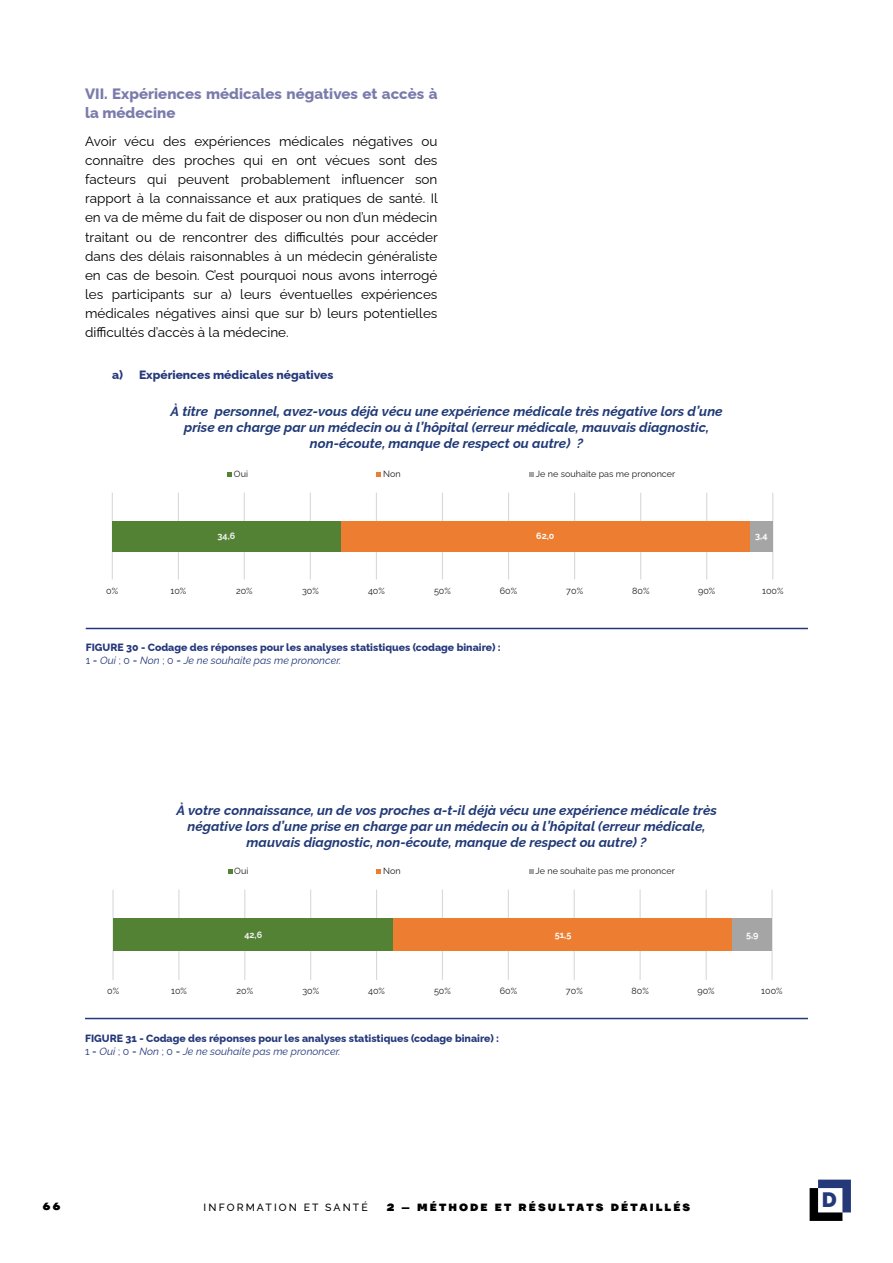
<style>
.page{position:relative;width:893px;height:1263px;background:#fff}
.page>*{position:absolute;margin:0;border:0;box-sizing:border-box;transform-origin:0 0}
.t1{font:900 20.85px "Raleway";color:#253978}
.t2{font:800 15px/19px "Raleway";color:#7a7bac}
.t3{font:13.5px/19px "Raleway";color:#000;text-align:justify}
.t4{font:italic 700 13.5px/15.9px "Raleway";color:#213a77;text-align:center}
.t5{font:800 12px "Raleway";color:#24387b}
.t6{font:800 10.5px/12.6px "Raleway";color:#24387b}
.t7{font:10.5px "Willump";letter-spacing:.2em;color:#000}
.t8{font:500 10.5px "Raleway";letter-spacing:.2em;color:#000}
.t9{font:9px "Raleway";letter-spacing:.005em;color:#1d1d1b}
.t10{font:700 9px "Raleway";color:#fff}
.t11{font:700 9px "Raleway";color:#f2f2f2}
.s1{font-weight:400}
.s2{font-weight:400;font-style:italic}
</style>
<div class="page">
<hr style="left:112px;top:493px;width:1px;height:86px;background:#d9d9d9">
<hr style="left:178px;top:493px;width:1px;height:86px;background:#d9d9d9">
<hr style="left:244px;top:493px;width:1px;height:86px;background:#d9d9d9">
<hr style="left:310px;top:493px;width:1px;height:86px;background:#d9d9d9">
<hr style="left:376px;top:493px;width:1px;height:86px;background:#d9d9d9">
<hr style="left:442px;top:493px;width:1px;height:86px;background:#d9d9d9">
<hr style="left:508px;top:493px;width:1px;height:86px;background:#d9d9d9">
<hr style="left:574px;top:493px;width:1px;height:86px;background:#d9d9d9">
<hr style="left:640px;top:493px;width:1px;height:86px;background:#d9d9d9">
<hr style="left:706px;top:493px;width:1px;height:86px;background:#d9d9d9">
<hr style="left:772px;top:493px;width:1px;height:86px;background:#d9d9d9">
<div style="left:112px;top:521px;width:229px;height:30px;background:#548235"></div>
<div style="left:341px;top:521px;width:409px;height:30px;background:#ed7d31"></div>
<div style="left:750px;top:521px;width:23px;height:30px;background:#a5a5a5"></div>
<svg style="left:227px;top:472px;width:5px;height:4px"></svg>
<svg style="left:377px;top:472px;width:4px;height:4px"></svg>
<svg style="left:529px;top:472px;width:5px;height:4px"></svg>
<hr style="left:86px;top:628px;width:722px;height:1px;background:#24387b">
<hr style="left:112px;top:889px;width:2px;height:91px;background:#d9d9d9">
<hr style="left:178px;top:889px;width:1px;height:91px;background:#d9d9d9">
<hr style="left:244px;top:889px;width:1px;height:91px;background:#d9d9d9">
<hr style="left:310px;top:889px;width:1px;height:91px;background:#d9d9d9">
<hr style="left:376px;top:889px;width:1px;height:91px;background:#d9d9d9">
<hr style="left:442px;top:889px;width:1px;height:91px;background:#d9d9d9">
<hr style="left:508px;top:889px;width:1px;height:91px;background:#d9d9d9">
<hr style="left:574px;top:889px;width:1px;height:91px;background:#d9d9d9">
<hr style="left:640px;top:889px;width:1px;height:91px;background:#d9d9d9">
<hr style="left:706px;top:889px;width:1px;height:91px;background:#d9d9d9">
<hr style="left:771px;top:889px;width:2px;height:91px;background:#d9d9d9">
<div style="left:113px;top:919px;width:281px;height:32px;background:#548235"></div>
<div style="left:394px;top:919px;width:339px;height:32px;background:#ed7d31"></div>
<div style="left:733px;top:919px;width:39px;height:32px;background:#a5a5a5"></div>
<svg style="left:228px;top:869px;width:5px;height:4px"></svg>
<svg style="left:377px;top:869px;width:4px;height:4px"></svg>
<svg style="left:529px;top:869px;width:5px;height:4px"></svg>
<hr style="left:85px;top:1018px;width:723px;height:1px;background:#24387b">
<svg style="left:810px;top:1179px;width:41px;height:42px"></svg>
<p class="t2" style="left:85px;top:83px;width:354px">VII. Expériences médicales négatives et accès à la médecine</p>
<p class="t3" style="left:85px;top:130px;width:354px">Avoir vécu des expériences médicales négatives ou connaître des proches qui en ont vécues sont des facteurs qui peuvent probablement influencer son rapport à la connaissance et aux pratiques de santé. Il en va de même du fait de disposer ou non d’un médecin traitant ou de rencontrer des difficultés pour accéder dans des délais raisonnables à un médecin généraliste en cas de besoin. C’est pourquoi nous avons interrogé les participants sur a) leurs éventuelles expériences médicales négatives ainsi que sur b) leurs potentielles difficultés d’accès à la médecine.</p>
<p class="t5" style="left:112px;top:365px;width:223px">a) Expériences médicales négatives</p>
<p class="t4" style="left:170px;top:402px;width:554px">À titre personnel, avez-vous déjà vécu une expérience médicale très négative lors d’une prise en charge par un médecin ou à l’hôpital (erreur médicale, mauvais diagnostic, non-écoute, manque de respect ou autre) ?</p>
<p class="t9" style="left:234px;top:466px;width:16px">Oui</p>
<p class="t9" style="left:383px;top:466px;width:19px">Non</p>
<p class="t9" style="left:536px;top:466px;width:141px">Je ne souhaite pas me prononcer</p>
<p class="t11" style="left:217px;top:529px;width:19px">34,6</p>
<p class="t10" style="left:536px;top:529px;width:20px">62,0</p>
<p class="t10" style="left:755px;top:529px;width:14px">3,4</p>
<p class="t9" style="left:106px;top:583px;width:14px">0%</p>
<p class="t9" style="left:170px;top:583px;width:17px">10%</p>
<p class="t9" style="left:236px;top:583px;width:18px">20%</p>
<p class="t9" style="left:302px;top:583px;width:18px">30%</p>
<p class="t9" style="left:368px;top:583px;width:18px">40%</p>
<p class="t9" style="left:434px;top:583px;width:18px">50%</p>
<p class="t9" style="left:500px;top:583px;width:19px">60%</p>
<p class="t9" style="left:566px;top:583px;width:18px">70%</p>
<p class="t9" style="left:632px;top:583px;width:19px">80%</p>
<p class="t9" style="left:698px;top:583px;width:19px">90%</p>
<p class="t9" style="left:762px;top:583px;width:23px">100%</p>
<p class="t6" style="left:86px;top:640px;width:416px">FIGURE 30 - Codage des réponses pour les analyses statistiques (codage binaire) :<br><span class="s1">1 =</span> <span class="s2">Oui</span> <span class="s1">; 0 =</span> <span class="s2">Non</span> <span class="s1">; 0 =</span> <span class="s2">Je ne souhaite pas me prononcer.</span></p>
<p class="t4" style="left:176px;top:801px;width:542px">À votre connaissance, un de vos proches a-t-il déjà vécu une expérience médicale très négative lors d’une prise en charge par un médecin ou à l’hôpital (erreur médicale, mauvais diagnostic, non-écoute, manque de respect ou autre) ?</p>
<p class="t9" style="left:234px;top:863px;width:16px">Oui</p>
<p class="t9" style="left:383px;top:863px;width:19px">Non</p>
<p class="t9" style="left:535px;top:863px;width:141px">Je ne souhaite pas me prononcer</p>
<p class="t11" style="left:244px;top:927px;width:19px">42,6</p>
<p class="t10" style="left:555px;top:927px;width:18px">51,5</p>
<p class="t10" style="left:746px;top:927px;width:14px">5,9</p>
<p class="t9" style="left:107px;top:984px;width:14px">0%</p>
<p class="t9" style="left:171px;top:984px;width:17px">10%</p>
<p class="t9" style="left:237px;top:984px;width:18px">20%</p>
<p class="t9" style="left:302px;top:984px;width:18px">30%</p>
<p class="t9" style="left:368px;top:984px;width:18px">40%</p>
<p class="t9" style="left:434px;top:984px;width:18px">50%</p>
<p class="t9" style="left:500px;top:984px;width:19px">60%</p>
<p class="t9" style="left:566px;top:984px;width:18px">70%</p>
<p class="t9" style="left:631px;top:984px;width:19px">80%</p>
<p class="t9" style="left:697px;top:984px;width:19px">90%</p>
<p class="t9" style="left:761px;top:984px;width:23px">100%</p>
<p class="t6" style="left:85px;top:1031px;width:415px">FIGURE 31 - Codage des réponses pour les analyses statistiques (codage binaire) :<br><span class="s1">1 =</span> <span class="s2">Oui</span> <span class="s1">; 0 =</span> <span class="s2">Non</span> <span class="s1">; 0 =</span> <span class="s2">Je ne souhaite pas me prononcer.</span></p>
<p class="t7" style="left:43px;top:1200px;width:19px">66</p>
<p class="t8" style="left:204px;top:1199px;width:166px">INFORMATION ET SANTÉ</p>
<p class="t7" style="left:387px;top:1201px;width:305px">2 – MÉTHODE ET RÉSULTATS DÉTAILLÉS</p>
<h1 class="t1" style="left:822px;top:1183px;width:16px">D</h1>
</div>
